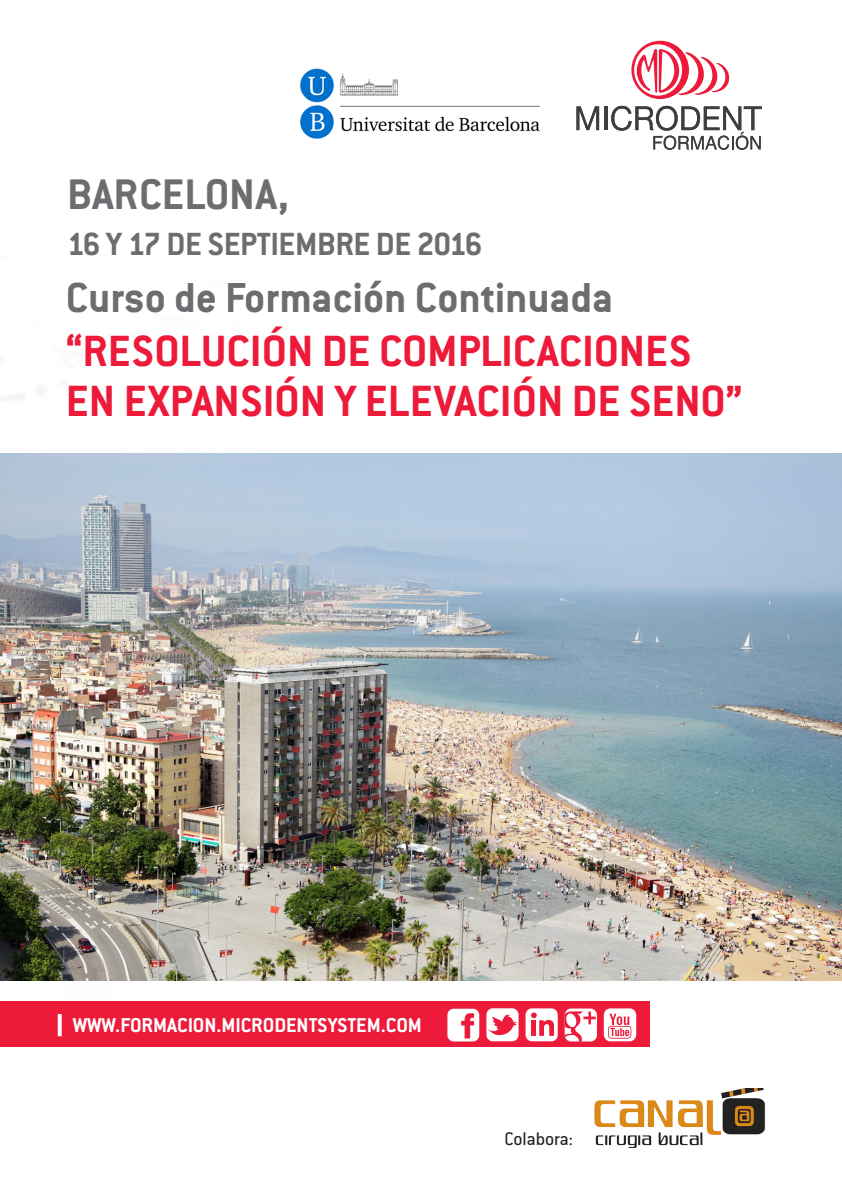
<style>
.page{position:relative;width:842px;height:1191px;background:#fff}
.page>*{position:absolute;margin:0;border:0;box-sizing:border-box;transform-origin:0 0}
.t1{font:700 48px "Conduit ITC Std";color:#ed1a3a}
.t2{font:700 47px "Conduit ITC Std";color:#6c6d70}
.t3{font:700 46px "Conduit ITC Std";color:#6c6d70}
.t4{font:700 35.2px "Conduit ITC Std";letter-spacing:-.02em;color:#6c6d70}
.t5{font:700 22px "Conduit ITC Std";color:#fff}
.t6{font:20px "Conduit ITC Std";color:#231f20}
</style>
<div class="page">
<div style="left:0;top:1001px;width:649px;height:46px;background:#ed1a3a"></div>
<svg style="left:58px;top:1014px;width:4px;height:22px"></svg>
<svg style="left:447px;top:1008px;width:33px;height:33px"></svg>
<svg style="left:486px;top:1008px;width:33px;height:33px"></svg>
<svg style="left:525px;top:1008px;width:33px;height:33px"></svg>
<svg style="left:564px;top:1008px;width:33px;height:33px"></svg>
<svg style="left:604px;top:1008px;width:32px;height:33px"></svg>
<svg style="left:576px;top:106px;width:23px;height:24px"></svg>
<hr style="left:604px;top:106px;width:3px;height:24px;background:#3e3e3f">
<svg style="left:631px;top:41px;width:99px;height:58px"></svg>
<svg style="left:611px;top:106px;width:151px;height:44px"></svg>
<img style="left:0;top:453px;width:842px;height:527px">
<img style="left:594px;top:1088px;width:171px;height:60px">
<img style="left:300px;top:68px;width:240px;height:71px">
<p class="t2" style="left:67px;top:165px;width:223px">BARCELONA,</p>
<p class="t4" style="left:67px;top:223px;width:417px">16 Y 17 DE SEPTIEMBRE DE 2016</p>
<p class="t3" style="left:66px;top:270px;width:549px">Curso de Formación Continuada</p>
<p class="t1" style="left:66px;top:322px;width:627px">“RESOLUCIÓN DE COMPLICACIONES</p>
<p class="t1" style="left:66px;top:372px;width:678px">EN EXPANSIÓN Y ELEVACIÓN DE SENO”</p>
<p class="t5" style="left:73px;top:1012px;width:351px">WWW.FORMACION.MICRODENTSYSTEM.COM</p>
<p class="t6" style="left:505px;top:1126px;width:70px">Colabora:</p>
</div>
